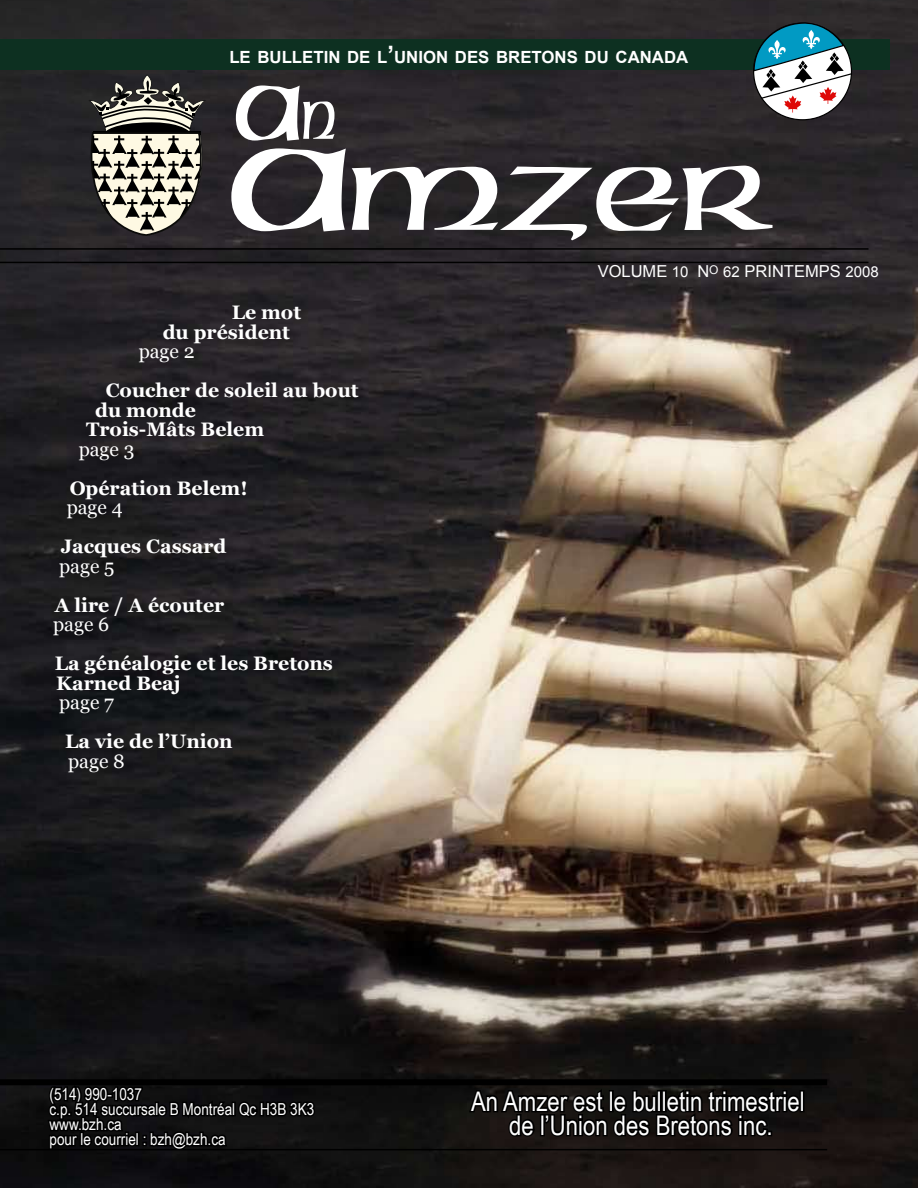
<style>
.page{position:relative;width:918px;height:1188px;background:#fff}
.page>*{position:absolute;margin:0;border:0;box-sizing:border-box;transform-origin:0 0}
.t1{font:27px/24px "Arial Narrow";color:#fff;text-align:center}
.t2{font:700 19.5px/19.5px "Georgia";color:#fff}
.t3{font:19.5px "Georgia";color:#fff}
.t4{font:700 16.8px "Arial";color:#fff}
.t5{font:16.5px/15px "Arial Narrow";color:#fff}
.t6{font:16.5px "Arial";color:#fff}
.s1{font-size:24px}
.s2{font-size:15px}
</style>
<div class="page">
<img style="left:0;top:0;width:918px;height:1188px">
<hr style="left:0;top:248px;width:868px;height:2px;background:#000">
<div style="left:0;top:40px;width:890px;height:30px;background:#0d3021"></div>
<hr style="left:0;top:262px;width:868px;height:1px;background:#000">
<svg style="left:236px;top:86px;width:99px;height:55px"></svg>
<svg style="left:231px;top:148px;width:115px;height:83px"></svg>
<svg style="left:352px;top:166px;width:421px;height:74px"></svg>
<svg style="left:81px;top:74px;width:137px;height:161px"></svg>
<div style="left:0;top:1079px;width:827px;height:6px;background:#000"></div>
<hr style="left:0;top:1149px;width:827px;height:1px;background:#000">
<div style="left:800px;top:1090px;width:5px;height:22px;border:3px solid #000"></div>
<svg style="left:467px;top:1078px;width:335px;height:61px"></svg>
<svg style="left:46px;top:1085px;width:272px;height:67px"></svg>
<svg style="left:754px;top:23px;width:98px;height:97px"></svg>
<svg style="left:753px;top:21px;width:100px;height:92px"></svg>
<div style="left:48px;top:300px;width:321px;height:484px;background:#000;opacity:.27"></div>
<p class="t4" style="left:229px;top:46px;width:461px">LE BULLETIN DE L<span class="s1">’</span>UNION DES BRETONS DU CANADA</p>
<p class="t2" style="left:163px;top:303px;width:140px;text-indent:69px">Le mot du président</p>
<p class="t3" style="left:139px;top:341px;width:57px">page 2</p>
<p class="t2" style="left:106px;top:381px;width:254px">Coucher de soleil au bout</p>
<p class="t2" style="left:95px;top:400px;width:102px">du monde</p>
<p class="t2" style="left:86px;top:420px;width:180px">Trois-Mâts Belem</p>
<p class="t3" style="left:79px;top:438px;width:57px">page 3</p>
<p class="t2" style="left:70px;top:478px;width:180px">Opération Belem!</p>
<p class="t3" style="left:67px;top:497px;width:58px">page 4</p>
<p class="t2" style="left:61px;top:537px;width:167px">Jacques Cassard</p>
<p class="t3" style="left:59px;top:555px;width:57px">page 5</p>
<p class="t2" style="left:55px;top:595px;width:171px">A lire / A écouter</p>
<p class="t3" style="left:53px;top:614px;width:58px">page 6</p>
<p class="t2" style="left:55px;top:654px;width:280px">La généalogie et les Bretons<br>Karned Beaj</p>
<p class="t3" style="left:59px;top:692px;width:56px">page 7</p>
<p class="t2" style="left:65px;top:732px;width:169px">La vie de l’Union</p>
<p class="t3" style="left:68px;top:750px;width:58px">page 8</p>
<p class="t6" style="left:598px;top:261px;width:283px">VOLUME <span class="s2">10</span> N<sup>O</sup> <span class="s2">62</span> PRINTEMPS <span class="s2">2008</span></p>
<p class="t5" style="left:49px;top:1086px;width:266px">(514) 990-1037<br>c.p. 514 succursale B Montréal Qc H3B 3K3 www.bzh.ca<br>pour le courriel : bzh@bzh.ca</p>
<h1 class="t1" style="left:471px;top:1088px;width:335px">An Amzer est le bulletin trimestriel de l’Union des Bretons inc.</h1>
</div>
